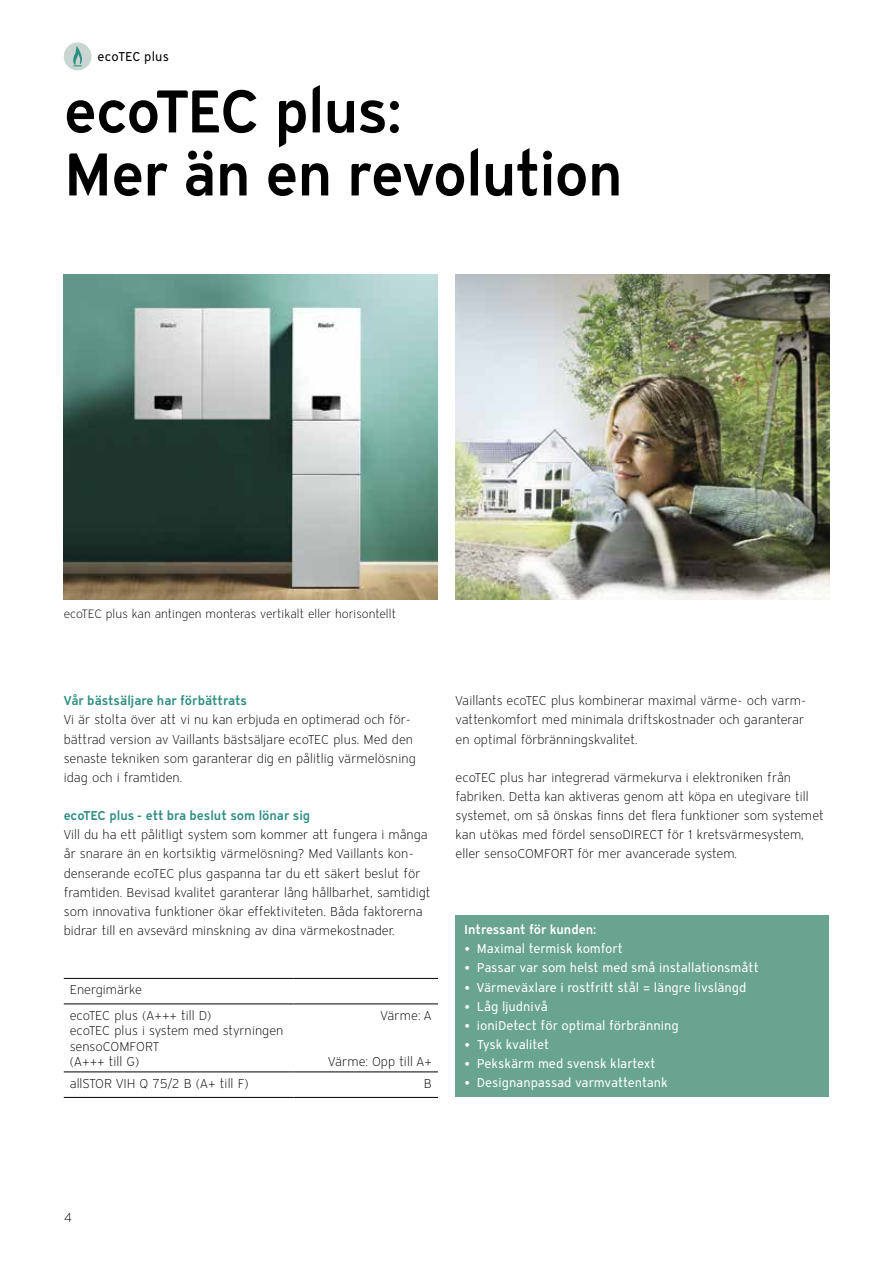
<style>
.page{position:relative;width:893px;height:1263px;background:#fff}
.page>*{position:absolute;margin:0;border:0;box-sizing:border-box;transform-origin:0 0}
.t1{font:600 60px/63px "Vaillant 13";letter-spacing:-.025em;color:#000}
.t2{font:300 12.75px/19.2px "Vaillant 16";color:#000}
.t3{font:12.75px "Vaillant 16";color:#fff}
.t4{font:600 12.75px "Vaillant 16";color:#2e8e83}
.t5{font:600 12.75px "Vaillant 16";letter-spacing:-.005em;color:#fff}
.t6{font:12.75px "Vaillant 16";letter-spacing:-.02em;color:#fff}
.t7{font:12.75px "Vaillant 16";letter-spacing:.01em;color:#000}
.t8{font:300 12px "Vaillant 16";letter-spacing:-.005em;color:#000}
</style>
<div class="page">
<img style="left:64px;top:274px;width:373px;height:326px">
<img style="left:456px;top:274px;width:373px;height:326px">
<div style="left:64px;top:42px;width:27px;height:28px;background:#c8d5d1;border-radius:50%"></div>
<svg style="left:73px;top:46px;width:9px;height:20px"></svg>
<div style="left:456px;top:915px;width:373px;height:182px;background:#68a48f"></div>
<hr style="left:64px;top:978px;width:229px;height:1px;background:#000">
<hr style="left:293px;top:978px;width:145px;height:1px;background:#000">
<hr style="left:64px;top:1004px;width:229px;height:1px;background:#000">
<hr style="left:293px;top:1004px;width:145px;height:1px;background:#000">
<hr style="left:64px;top:1072px;width:229px;height:1px;background:#000">
<hr style="left:293px;top:1072px;width:145px;height:1px;background:#000">
<hr style="left:64px;top:1097px;width:229px;height:1px;background:#000">
<hr style="left:293px;top:1097px;width:145px;height:1px;background:#000">
<p class="t7" style="left:98px;top:48px;width:73px">ecoTEC plus</p>
<h1 class="t1" style="left:64px;top:78px;width:561px">ecoTEC plus:<br>Mer än en revolution</h1>
<p class="t8" style="left:64px;top:606px;width:334px">ecoTEC plus kan antingen monteras vertikalt eller horisontellt</p>
<p class="t4" style="left:64px;top:692px;width:185px">Vår bästsäljare har förbättrats</p>
<p class="t2" style="left:64px;top:710px;width:353px">Vi är stolta över att vi nu kan erbjuda en optimerad och för&shy;bättrad version av Vaillants bästsäljare ecoTEC plus. Med den senaste tekniken som garanterar dig en pålitlig värmelösning idag och i framtiden.</p>
<p class="t4" style="left:64px;top:807px;width:248px">ecoTEC plus - ett bra beslut som lönar sig</p>
<p class="t2" style="left:64px;top:825px;width:368px">Vill du ha ett pålitligt system som kommer att fungera i många år snarare än en kortsiktig värmelösning? Med Vaillants kon&shy;denserande ecoTEC plus gaspanna tar du ett säkert beslut för framtiden. Bevisad kvalitet garanterar lång hållbarhet, samtidigt som innovativa funktioner ökar effektiviteten. Båda faktorerna bidrar till en avsevärd minskning av dina värmekostnader.</p>
<p class="t2" style="left:70px;top:977px;width:143px;line-height:25.5px">Energimärke<br>ecoTEC plus (A+++ till D)</p>
<p class="t2" style="left:70px;top:1023px;width:215px;line-height:15.3px">ecoTEC plus i system med styrningen sensoCOMFORT<br>(A+++ till G)</p>
<p class="t2" style="left:381px;top:1006px;width:53px">Värme: A</p>
<p class="t2" style="left:328px;top:1052px;width:105px">Värme: Opp till A+</p>
<p class="t2" style="left:70px;top:1074px;width:181px">allSTOR VIH Q 75/2 B (A+ till F)</p>
<p class="t2" style="left:424px;top:1074px;width:10px">B</p>
<p class="t2" style="left:456px;top:691px;width:352px">Vaillants ecoTEC plus kombinerar maximal värme- och varm&shy;vattenkomfort med minimala driftskostnader och garanterar en optimal förbränningskvalitet.</p>
<p class="t2" style="left:456px;top:768px;width:370px">ecoTEC plus har integrerad värmekurva i elektroniken från fabriken. Detta kan aktiveras genom att köpa en utegivare till systemet, om så önskas finns det flera funktioner som systemet kan utökas med fördel sensoDIRECT för 1 kretsvärmesystem, eller sensoCOMFORT för mer avancerade system.</p>
<p class="t5" style="left:464px;top:921px;width:134px">Intressant för kunden:</p>
<p class="t3" style="left:464px;top:940px;width:160px">• Maximal termisk komfort</p>
<p class="t3" style="left:464px;top:960px;width:296px">• Passar var som helst med små installationsmått</p>
<p class="t3" style="left:464px;top:979px;width:284px">• Värmeväxlare i rostfritt stål = längre livslängd</p>
<p class="t3" style="left:464px;top:998px;width:85px">• Låg ljudnivå</p>
<p class="t3" style="left:464px;top:1017px;width:216px">• ioniDetect för optimal förbränning</p>
<p class="t6" style="left:464px;top:1036px;width:87px">• Tysk kvalitet</p>
<p class="t3" style="left:464px;top:1055px;width:193px">• Pekskärm med svensk klartext</p>
<p class="t3" style="left:464px;top:1074px;width:205px">• Designanpassad varmvattentank</p>
<p class="t2" style="left:64px;top:1208px;width:10px">4</p>
</div>
